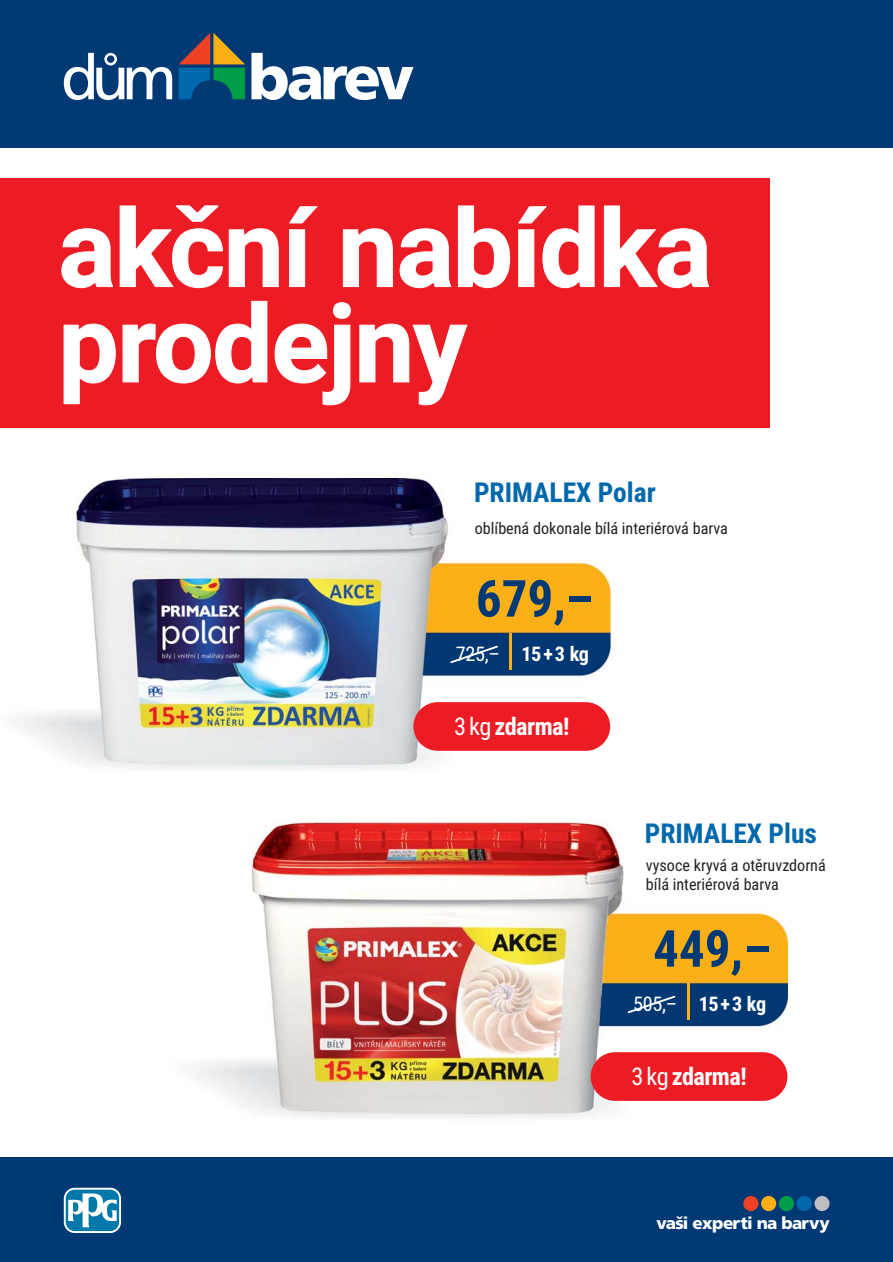
<style>
.page{position:relative;width:893px;height:1262px;background:#fff}
.page>*{position:absolute;margin:0;border:0;box-sizing:border-box;transform-origin:0 0}
.t1{font:700 107.4px/95.2px "Roboto";letter-spacing:-.015em;color:#fff}
.t2{font:700 51px "Roboto Condensed";color:#003974}
.t3{font:700 27.45px "Roboto Condensed";color:#0068ac}
.t4{font:700 24.3px "Roboto Condensed";letter-spacing:-.025em;color:#fff}
.t5{font:700 20.25px "Roboto Condensed";letter-spacing:-.02em;color:#fff}
.t6{font:700 16.95px "Frutiger CE";letter-spacing:-.04em;color:#fff}
.t7{font:16.05px/19.4px "Roboto Condensed";color:#231f20}
.s1{font-weight:400}
</style>
<div class="page">
<img style="left:17px;top:479px;width:770px;height:639px">
<div style="left:0;top:1157px;width:892px;height:104px;background:#003974"></div>
<div style="left:0;top:0;width:892px;height:147px;background:#003974"></div>
<svg style="left:251px;top:53px;width:162px;height:47px"></svg>
<svg style="left:64px;top:53px;width:108px;height:47px"></svg>
<svg style="left:178px;top:33px;width:67px;height:66px"></svg>
<svg style="left:64px;top:1187px;width:57px;height:46px"></svg>
<div style="left:66px;top:1189px;width:53px;height:42px;background:#0078a9;border-radius:9px"></div>
<svg style="left:68px;top:1192px;width:49px;height:35px"></svg>
<div style="left:761px;top:1196px;width:15px;height:15px;background:#fcaf17;border-radius:50%"></div>
<div style="left:796px;top:1196px;width:15px;height:15px;background:#0068ac;border-radius:50%"></div>
<div style="left:814px;top:1196px;width:15px;height:15px;background:#bbbdc0;border-radius:50%"></div>
<div style="left:778px;top:1196px;width:16px;height:15px;background:#009d48;border-radius:50%"></div>
<div style="left:743px;top:1196px;width:15px;height:15px;background:#ef4123;border-radius:50%"></div>
<div style="left:0;top:178px;width:769px;height:250px;background:#ed1c24"></div>
<svg style="left:626px;top:994px;width:50px;height:20px"></svg>
<hr style="left:687px;top:983px;width:2px;height:37px;background:#fcaf17">
<svg style="left:449px;top:644px;width:50px;height:20px"></svg>
<hr style="left:509px;top:633px;width:3px;height:37px;background:#fcaf17">
<div style="left:413px;top:702px;width:197px;height:49px;background:#ed1c24;border-radius:24px"></div>
<div style="left:590px;top:1052px;width:197px;height:48px;background:#ed1c24;border-radius:24px"></div>
<h1 class="t1" style="left:58px;top:202px;width:655px">akční nabídka prodejny</h1>
<h3 class="t3" style="left:474px;top:481px;width:183px">PRIMALEX Polar</h3>
<p class="t7" style="left:475px;top:519px;width:255px">oblíbená dokonale bílá interiérová barva</p>
<h2 class="t2" style="left:476px;top:578px;width:119px">679,–</h2>
<p class="t5" style="left:456px;top:645px;width:134px"><span class="s1">725,–</span> 15+3 kg</p>
<h3 class="t4" style="left:454px;top:716px;width:117px"><span class="s1">3 kg</span> zdarma!</h3>
<h3 class="t3" style="left:644px;top:822px;width:174px">PRIMALEX Plus</h3>
<p class="t7" style="left:646px;top:857px;width:181px">vysoce kryvá a otěruvzdorná bílá interiérová barva</p>
<h2 class="t2" style="left:653px;top:928px;width:119px">449,–</h2>
<p class="t5" style="left:633px;top:995px;width:134px"><span class="s1">505,–</span> 15+3 kg</p>
<h3 class="t4" style="left:631px;top:1066px;width:117px"><span class="s1">3 kg</span> zdarma!</h3>
<p class="t6" style="left:656px;top:1216px;width:174px">vaši experti na barvy</p>
</div>
